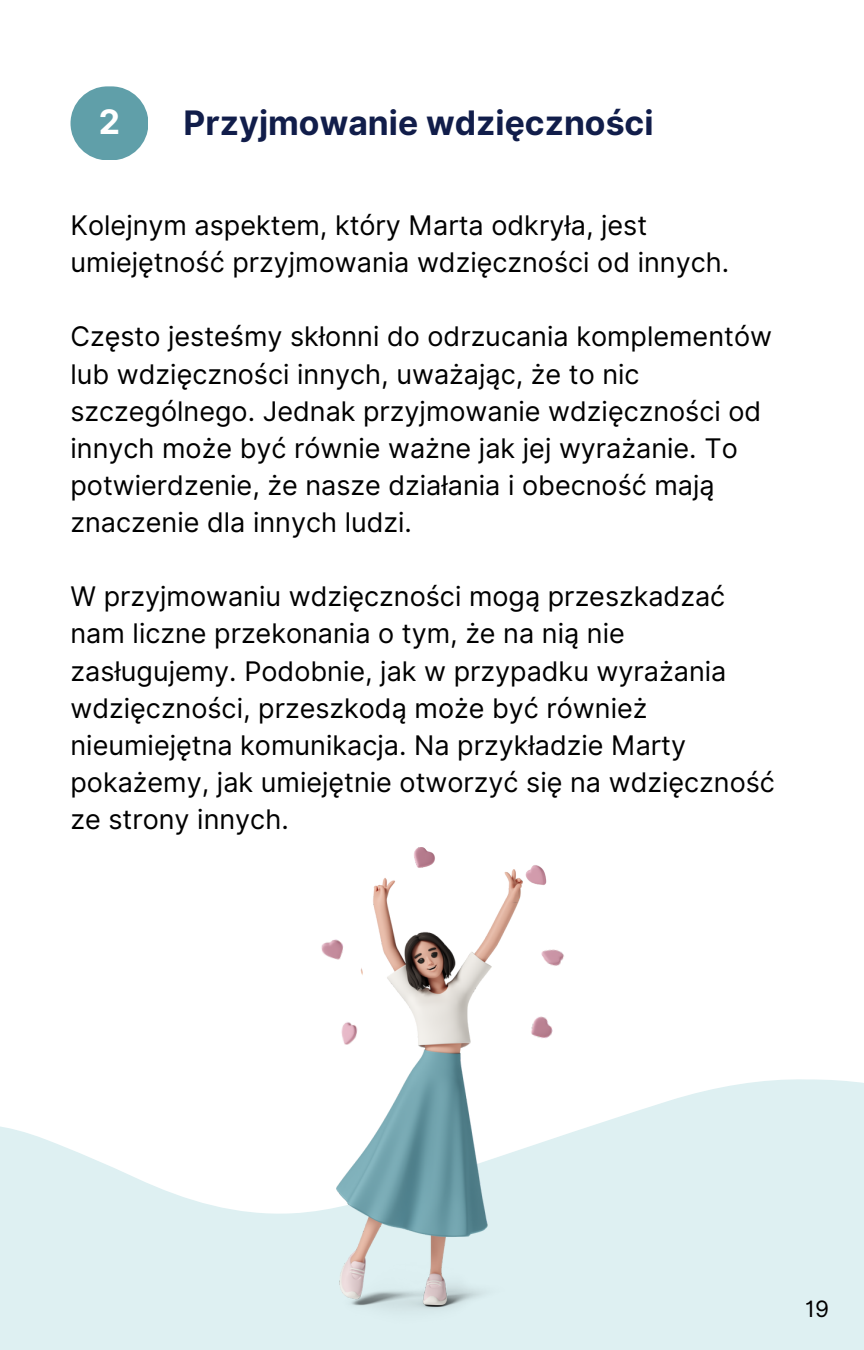
<style>
.page{position:relative;width:864px;height:1350px;background:#fff}
.page>*{position:absolute;margin:0;border:0;box-sizing:border-box;transform-origin:0 0}
.t1{font:700 33.75px "Inter";color:#111d4a}
.t2{font:700 33.75px "Inter";color:#fff}
.t3{font:27px/37.1px "Inter";color:#000}
.t4{font:22.5px "Inter";color:#000}
</style>
<div class="page">
<div style="left:71px;top:86px;width:77px;height:74px;background:#609fa9;border-radius:37px"></div>
<svg style="left:0;top:1079px;width:864px;height:271px;fill:#def0f2"></svg>
<img style="left:336px;top:872px;width:186px;height:458px">
<img style="left:375px;top:848px;width:76px;height:44px">
<img style="left:507px;top:903px;width:57px;height:167px">
<img style="left:321px;top:920px;width:44px;height:45px">
<img style="left:336px;top:965px;width:43px;height:88px">
<img style="left:507px;top:865px;width:40px;height:38px">
<p class="t2" style="left:99px;top:101px;width:23px">2</p>
<p class="t1" style="left:184px;top:103px;width:472px">Przyjmowanie wdzięczności</p>
<p class="t3" style="left:71px;top:207px;width:660px">Kolejnym aspektem, który Marta odkryła, jest umiejętność przyjmowania wdzięczności od innych.</p>
<p class="t3" style="left:71px;top:318px;width:703px">Często jesteśmy skłonni do odrzucania komplementów lub wdzięczności innych, uważając, że to nic szczególnego. Jednak przyjmowanie wdzięczności od innych może być równie ważne jak jej wyrażanie. To potwierdzenie, że nasze działania i obecność mają znaczenie dla innych ludzi.</p>
<p class="t3" style="left:71px;top:578px;width:706px">W przyjmowaniu wdzięczności mogą przeszkadzać nam liczne przekonania o tym, że na nią nie zasługujemy. Podobnie, jak w przypadku wyrażania wdzięczności, przeszkodą może być również nieumiejętna komunikacja. Na przykładzie Marty pokażemy, jak umiejętnie otworzyć się na wdzięczność ze strony innych.</p>
<p class="t4" style="left:805px;top:1295px;width:25px">19</p>
</div>
